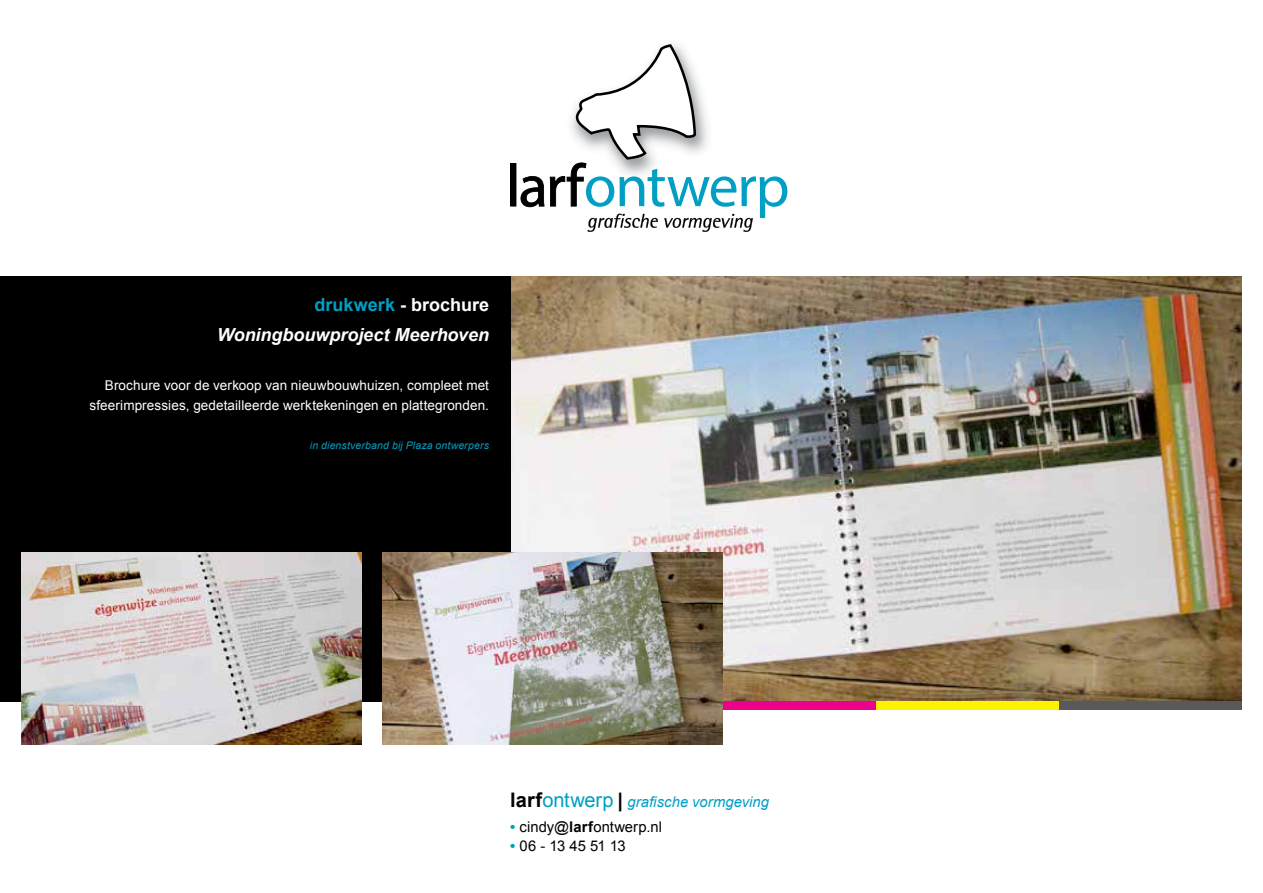
<style>
.page{position:relative;width:1263px;height:893px;background:#fff}
.page>*{position:absolute;margin:0;border:0;box-sizing:border-box;transform-origin:0 0}
.t1{font:italic 700 18px/30px "Arial";color:#fff;text-align:right}
.t2{font:14.7px "Arial";letter-spacing:.005em;color:#000}
.t3{font:italic 14.7px "Arial";letter-spacing:.005em;color:#009fc3}
.t4{font:13.5px/19.5px "Arial";letter-spacing:.005em;color:#fff;text-align:right}
.t5{font:italic 10.5px "Arial";letter-spacing:.015em;color:#009fc3}
.s1{font-style:normal;color:#009fc3}
.s2{font-style:normal}
.s3{font-weight:700;font-style:normal;font-size:20.1px;color:#000}
.s4{font-style:normal;font-size:20.1px}
.s5{font-weight:700;color:#009fc3}
.s6{font-weight:700}
</style>
<div class="page">
<svg style="left:510px;top:44px;width:277px;height:188px"></svg>
<img style="left:510px;top:276px;width:732px;height:426px">
<div style="left:0;top:276px;width:510px;height:426px;background:#000"></div>
<div style="left:693px;top:702px;width:183px;height:8px;background:#ec008c"></div>
<div style="left:876px;top:702px;width:183px;height:8px;background:#fff200"></div>
<div style="left:1059px;top:702px;width:183px;height:8px;background:#58595b"></div>
<img style="left:383px;top:553px;width:340px;height:191px">
<img style="left:21px;top:553px;width:340px;height:191px">
<h1 class="t1" style="left:217px;top:290px;width:273px"><span class="s1">drukwerk</span> <span class="s2">- brochure<br></span>Woningbouwproject Meerhoven</h1>
<p class="t4" style="left:90px;top:376px;width:401px">Brochure voor de verkoop van nieuwbouwhuizen, compleet met sfeerimpressies, gedetailleerde werktekeningen en plattegronden.</p>
<p class="t5" style="left:310px;top:438px;width:181px">in dienstverband bij Plaza ontwerpers</p>
<p class="t3" style="left:510px;top:792px;width:260px"><span class="s3">larf</span><span class="s4">ontwerp</span> <span class="s3">|</span> grafische vormgeving</p>
<p class="t2" style="left:510px;top:817px;width:153px"><span class="s5">•</span> cindy@<span class="s6">larf</span>ontwerp.nl</p>
<p class="t2" style="left:510px;top:836px;width:117px"><span class="s5">•</span> 06 - 13 45 51 13</p>
</div>
